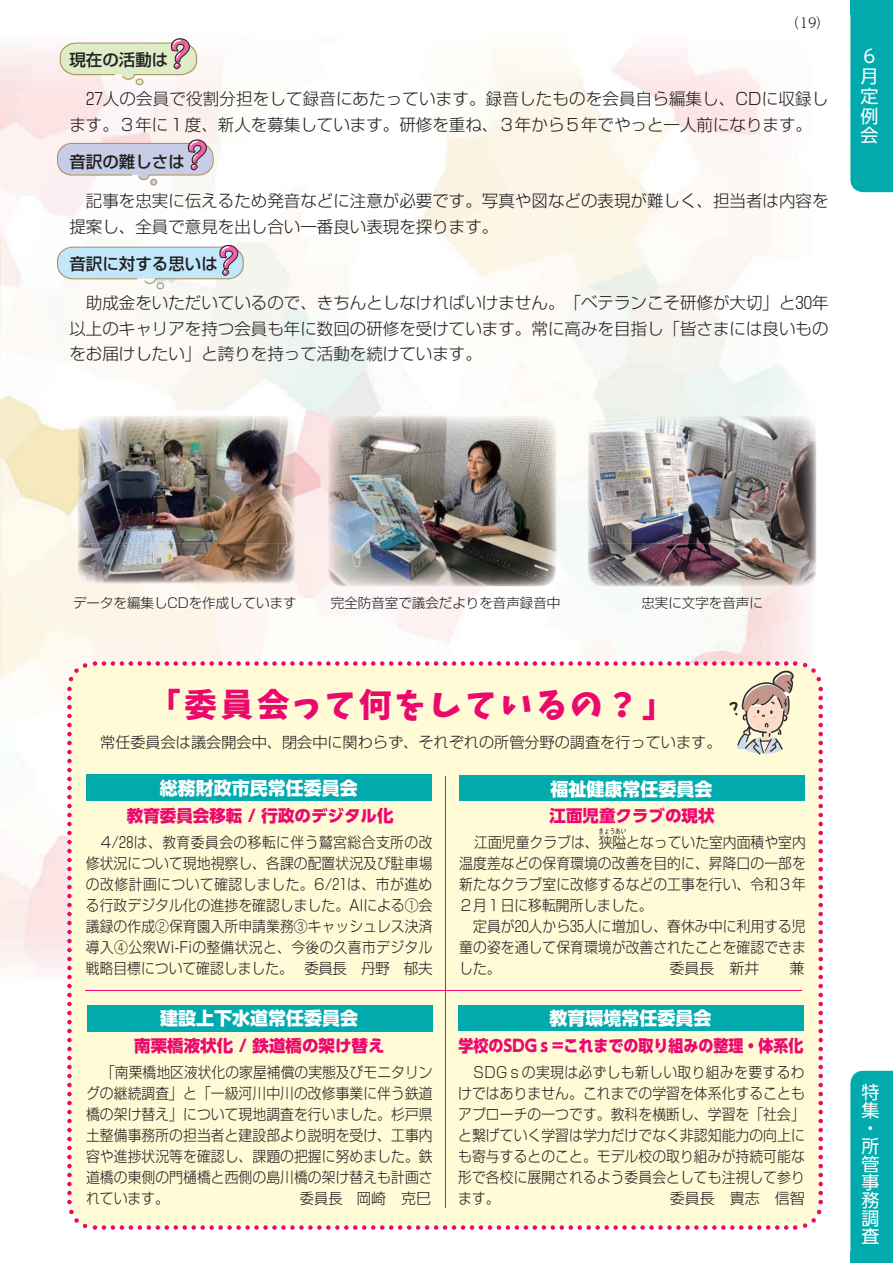
<style>
.page{position:relative;width:893px;height:1263px;background:#fff}
.page>*{position:absolute;margin:0;border:0;box-sizing:border-box;transform-origin:0 0}
.t1{font:33px "Keifont";letter-spacing:.1em;color:#ec096d}
.t2{font:800 18px "UD Shin Go Pro";color:#fff}
.t3{font:18px/18px "UD Shin Go Pro";color:#fff}
.t4{font:300 16.5px/25.5px "Shin Go Pro";color:#231f20}
.t5{font:800 16.5px "UD Shin Go Pro";color:#ec096d}
.t6{font:800 16.5px "UD Shin Go Pro";color:#ec096d;scale:.91 1}
.t7{font:500 16.5px "Shin Go Pro";color:#231f20}
.t8{font:300 15.15px "Shin Go Pro";color:#231f20}
.t9{font:300 15px/21px "Shin Go Pro";letter-spacing:.005em;color:#231f20;text-align:justify;scale:.92 1}
.t10{font:300 15px "Shin Go Pro";letter-spacing:.005em;color:#231f20}
.t11{font:300 15px "Shin Go Pro";letter-spacing:.005em;color:#231f20;scale:.95 1}
.t12{font:300 13.8px "UD Reimin Pro";color:#231f20}
.t13{font:300 13.5px "Shin Go Pro";color:#231f20}
.t14{font:300 7.5px "Shin Go Pro";color:#231f20;scale:.74 1}
</style>
<div class="page">
<img style="left:0;top:403px;width:102px;height:570px">
<img style="left:101px;top:403px;width:614px;height:53px">
<img style="left:254px;top:456px;width:103px;height:205px">
<img style="left:612px;top:586px;width:154px;height:75px">
<div style="left:67px;top:661px;width:756px;height:569px;background:#fffbd6"></div>
<hr style="left:445px;top:776px;width:1px;height:432px;background:#ec096d">
<img style="left:0;top:218px;width:1px;height:475px">
<hr style="left:86px;top:990px;width:716px;height:1px;background:#ec096d">
<div style="left:459px;top:775px;width:346px;height:26px;background:#00aaad"></div>
<div style="left:458px;top:1005px;width:345px;height:26px;background:#00aaad"></div>
<div style="left:87px;top:775px;width:345px;height:26px;background:#00aaad"></div>
<div style="left:87px;top:1005px;width:345px;height:26px;background:#00aaad"></div>
<svg style="left:102px;top:661px;width:692px;height:93px"></svg>
<img style="left:78px;top:415px;width:218px;height:129px">
<img style="left:78px;top:543px;width:1px;height:30px">
<img style="left:328px;top:415px;width:228px;height:171px">
<img style="left:588px;top:415px;width:228px;height:171px">
<svg style="left:57px;top:245px;width:187px;height:44px"></svg>
<svg style="left:57px;top:139px;width:157px;height:47px"></svg>
<svg style="left:60px;top:38px;width:137px;height:47px"></svg>
<div style="left:850px;top:1071px;width:43px;height:192px;background:#00aaad"></div>
<div style="left:850px;top:0;width:43px;height:192px;background:#00aaad"></div>
<p class="t12" style="left:786px;top:12px;width:45px">（19）</p>
<p class="t7" style="left:69px;top:46px;width:100px">現在の活動は</p>
<p class="t4" style="left:69px;top:84px;width:760px">　2₇人の会員で役割分担をして録音にあたっています。録音したものを会員自ら編集し、CDに収録します。３年に１度、新人を募集しています。研修を重ね、３年から５年でやっと一人前になります。</p>
<p class="t7" style="left:69px;top:148px;width:117px">音訳の難しさは</p>
<p class="t4" style="left:69px;top:186px;width:760px;text-indent:16px">記事を忠実に伝えるため発音などに注意が必要です。写真や図などの表現が難しく、担当者は内容を提案し、全員で意見を出し合い一番良い表現を探ります。</p>
<p class="t7" style="left:69px;top:250px;width:150px">音訳に対する思いは</p>
<p class="t4" style="left:69px;top:288px;width:760px;text-align:justify">　助成金をいただいているので、きちんとしなければいけません。「ベテランこそ研修が大切」と30年以上のキャリアを持つ会員も年に数回の研修を受けています。常に高みを目指し「皆さまには良いものをお届けしたい」と誇りを持って活動を続けています。</p>
<p class="t3" style="left:860px;top:46px;width:19px;line-height:19.8px">６月定例会</p>
<p class="t13" style="left:73px;top:592px;width:225px">データを編集しCDを作成しています</p>
<p class="t13" style="left:331px;top:592px;width:231px">完全防音室で議会だよりを音声録音中</p>
<p class="t13" style="left:641px;top:592px;width:123px">忠実に文字を音声に</p>
<h1 class="t1" style="left:148px;top:679px;width:529px">「委員会って何をしているの？」</h1>
<p class="t8" style="left:85px;top:730px;width:638px">　常任委員会は議会開会中、閉会中に関わらず、それぞれの所管分野の調査を行っています。</p>
<p class="t2" style="left:160px;top:773px;width:199px">総務財政市民常任委員会</p>
<p class="t2" style="left:550px;top:774px;width:163px">福祉健康常任委員会</p>
<p class="t5" style="left:127px;top:802px;width:268px">教育委員会移転 / 行政のデジタル化</p>
<p class="t5" style="left:550px;top:802px;width:166px">江面児童クラブの現状</p>
<p class="t9" style="left:86px;top:830px;width:378px;text-indent:15px">4/2₈は、教育委員会の移転に伴う鷲宮総合支所の改修状況について現地視察し、各課の配置状況及び駐車場の改修計画について確認しました。6/21は、市が進める行政デジタル化の進捗を確認しました。AIによる①会議録の作成②保育園入所申請業務③キャッシュレス決済導入④公衆Wi-Fiの整備状況と、今後の久喜市デジタル戦略目標について確認しました。 委員長　丹野　郁夫</p>
<p class="t14" style="left:599px;top:825px;width:39px">きょうあい</p>
<p class="t9" style="left:459px;top:851px;width:378px;text-align:left">温度差などの保育環境の改善を目的に、昇降口の一部を新たなクラブ室に改修するなどの工事を行い、令和３年<br>２月１日に移転開所しました。<br>　定員が20人から3₅人に増加し、春休み中に利用する児童の姿を通して保育環境が改善されたことを確認できました。</p>
<p class="t9" style="left:474px;top:830px;width:362px">江面児童クラブは、狭隘となっていた室内面積や室内</p>
<p class="t10" style="left:669px;top:956px;width:136px">委員長　新井　　兼</p>
<p class="t2" style="left:160px;top:1003px;width:199px">建設上下水道常任委員会</p>
<p class="t2" style="left:549px;top:1004px;width:163px">教育環境常任委員会</p>
<p class="t5" style="left:134px;top:1032px;width:252px">南栗橋液状化 / 鉄道橋の架け替え</p>
<p class="t6" style="left:458px;top:1032px;width:381px">学校のSDGｓ=これまでの取り組みの整理・体系化</p>
<p class="t9" style="left:86px;top:1060px;width:378px;text-indent:15px">「南栗橋地区液状化の家屋補償の実態及びモニタリングの継続調査」と「一級河川中川の改修事業に伴う鉄道橋の架け替え」について現地調査を行いました。杉戸県土整備事務所の担当者と建設部より説明を受け、工事内容や進捗状況等を確認し、課題の把握に努めました。鉄道橋の東側の門樋橋と西側の島川橋の架け替えも計画されています。</p>
<p class="t11" style="left:300px;top:1186px;width:140px">委員長　岡崎　克巳</p>
<p class="t9" style="left:458px;top:1059px;width:378px;text-indent:15px">SDGｓの実現は必ずしも新しい取り組みを要するわけではありません。これまでの学習を体系化することもアプローチの一つです。教科を横断し、学習を「社会」と繋げていく学習は学力だけでなく非認知能力の向上にも寄与するとのこと。モデル校の取り組みが持続可能な形で各校に展開されるよう委員会としても注視して参ります。</p>
<p class="t10" style="left:670px;top:1185px;width:137px">委員長　貴志　信智</p>
<p class="t3" style="left:861px;top:1083px;width:19px">特集・所管事務調査</p>
</div>
